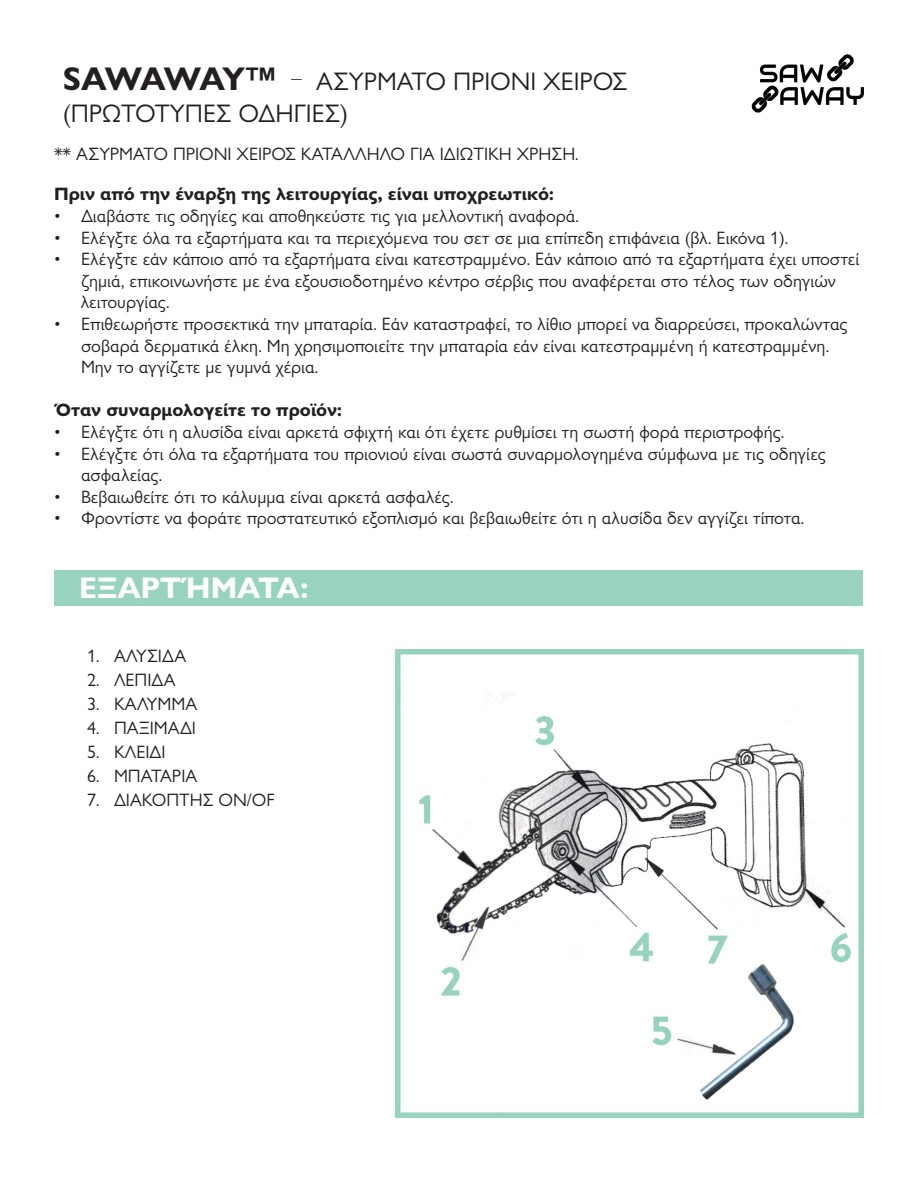
<style>
.page{position:relative;width:918px;height:1188px;background:#fff}
.page>*{position:absolute;margin:0;border:0;box-sizing:border-box;transform-origin:0 0}
.t1{font:700 30px "Gill Sans Nova";color:#fff}
.t2{font:25.5px/31.5px "Gill Sans Nova";color:#231f20}
.t3{font:18px/21.6px "Gill Sans Nova";color:#231f20}
.t4{font:700 18px "Gill Sans Nova";color:#231f20}
.s1{font-weight:700;font-size:33px}
.s2{font-weight:200;font-size:45px}
</style>
<div class="page">
<div style="left:55px;top:570px;width:808px;height:35px;background:#97d3be"></div>
<img style="left:751px;top:54px;width:113px;height:59px">
<img style="left:396px;top:650px;width:467px;height:467px">
<p class="t2" style="left:63px;top:65px;width:566px"><span class="s1">SAWAWAY™</span> <span class="s2">-</span> ΑΣΥΡΜΑΤΟ ΠΡΙΟΝΙ ΧΕΙΡΟΣ (ΠΡΩΤΟΤΥΠΕΣ ΟΔΗΓΙΕΣ)</p>
<p class="t3" style="left:54px;top:142px;width:526px">** ΑΣΥΡΜΑΤΟ ΠΡΙΟΝΙ ΧΕΙΡΟΣ ΚΑΤΑΛΛΗΛΟ ΓΙΑ ΙΔΙΩΤΙΚΗ ΧΡΗΣΗ.</p>
<p class="t4" style="left:54px;top:183px;width:501px">Πριν από την έναρξη της λειτουργίας, είναι υποχρεωτικό:</p>
<p class="t3" style="left:54px;top:205px;width:527px">• Διαβάστε τις οδηγίες και αποθηκεύστε τις για μελλοντική αναφορά.</p>
<p class="t3" style="left:54px;top:226px;width:736px">• Ελέγξτε όλα τα εξαρτήματα και τα περιεχόμενα του σετ σε μια επίπεδη επιφάνεια (βλ. Εικόνα 1).</p>
<p class="t3" style="left:81px;top:248px;width:780px;text-indent:-27px">• Ελέγξτε εάν κάποιο από τα εξαρτήματα είναι κατεστραμμένο. Εάν κάποιο από τα εξαρτήματα έχει υποστεί ζημιά, επικοινωνήστε με ένα εξουσιοδοτημένο κέντρο σέρβις που αναφέρεται στο τέλος των οδηγιών λειτουργίας.</p>
<p class="t3" style="left:81px;top:313px;width:768px;text-indent:-27px">• Επιθεωρήστε προσεκτικά την μπαταρία. Εάν καταστραφεί, το λίθιο μπορεί να διαρρεύσει, προκαλώντας σοβαρά δερματικά έλκη. Μη χρησιμοποιείτε την μπαταρία εάν είναι κατεστραμμένη ή κατεστραμμένη.<br>Μην το αγγίζετε με γυμνά χέρια.</p>
<p class="t4" style="left:54px;top:399px;width:289px">Όταν συναρμολογείτε το προϊόν:</p>
<p class="t3" style="left:54px;top:421px;width:732px">• Ελέγξτε ότι η αλυσίδα είναι αρκετά σφιχτή και ότι έχετε ρυθμίσει τη σωστή φορά περιστροφής.</p>
<p class="t3" style="left:81px;top:442px;width:747px;text-indent:-27px">• Ελέγξτε ότι όλα τα εξαρτήματα του πριονιού είναι σωστά συναρμολογημένα σύμφωνα με τις οδηγίες ασφαλείας.</p>
<p class="t3" style="left:54px;top:486px;width:401px">• Βεβαιωθείτε ότι το κάλυμμα είναι αρκετά ασφαλές.</p>
<p class="t3" style="left:54px;top:507px;width:752px">• Φροντίστε να φοράτε προστατευτικό εξοπλισμό και βεβαιωθείτε ότι η αλυσίδα δεν αγγίζει τίποτα.</p>
<p class="t1" style="left:79px;top:570px;width:231px">ΕΞΑΡΤΉΜΑΤΑ:</p>
<p class="t3" style="left:87px;top:645px;width:101px">1. ΑΛΥΣΙΔΑ</p>
<p class="t3" style="left:87px;top:669px;width:90px">2. ΛΕΠΙΔΑ</p>
<p class="t3" style="left:87px;top:693px;width:112px">3. ΚΑΛΥΜΜΑ</p>
<p class="t3" style="left:87px;top:717px;width:111px">4. ΠΑΞΙΜΑΔΙ</p>
<p class="t3" style="left:87px;top:741px;width:80px">5. ΚΛΕΙΔΙ</p>
<p class="t3" style="left:87px;top:765px;width:112px">6. ΜΠΑΤΑΡΙΑ</p>
<p class="t3" style="left:87px;top:789px;width:189px">7. ΔΙΑΚΟΠΤΗΣ ON/OF</p>
</div>
